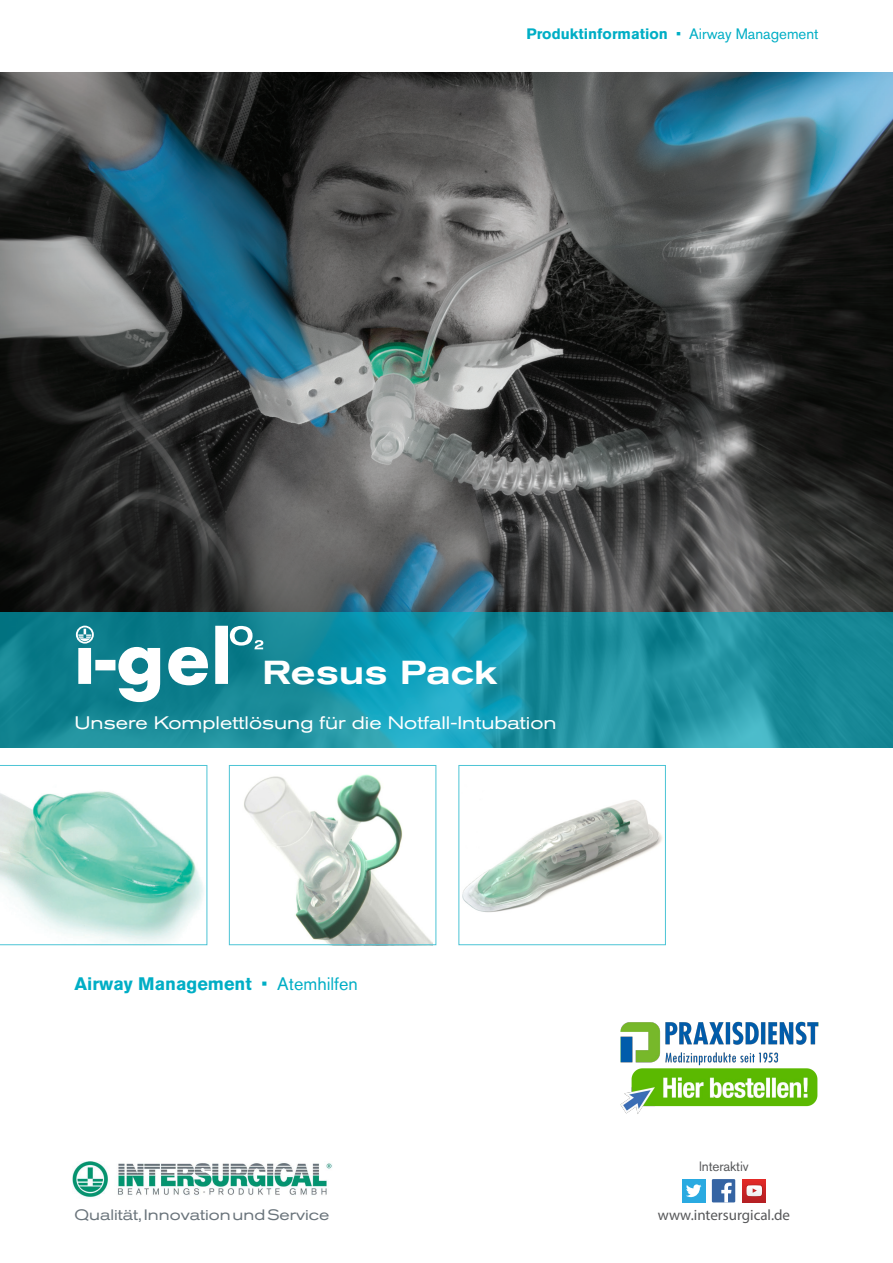
<style>
.page{position:relative;width:893px;height:1263px;background:#fff}
.page>*{position:absolute;margin:0;border:0;box-sizing:border-box;transform-origin:0 0}
.t1{font:500 expanded 33px "Akzidenz Grotesk BQ";color:#fff}
.t2{font:expanded 18px "Akzidenz Grotesk BQ";color:#fff}
.t3{font:700 18px "Akzidenz Grotesk BQ";color:#00aec5}
.t4{font:700 15px "Akzidenz Grotesk BQ";color:#00aec5}
.t5{font:expanded 15px "Akzidenz Grotesk BQ";color:#6a747b}
.t6{font:15px "Myriad Pro";color:#57585a}
.t7{font:13.5px "Akzidenz Grotesk Pro";letter-spacing:-.01em;color:#57585a}
.s1{font-weight:400}
</style>
<div class="page">
<img style="left:0;top:72px;width:893px;height:540px">
<svg style="left:0;top:612px;width:893px;height:135px;background:#1990a1"></svg>
<svg style="left:76px;top:626px;width:187px;height:76px"></svg>
<svg style="left:0;top:765px;width:207px;height:180px"></svg>
<img style="left:462px;top:800px;width:201px;height:113px">
<div style="left:458px;top:765px;width:208px;height:180px;border:1px solid #4cc4d5"></div>
<img style="left:244px;top:774px;width:188px;height:169px">
<div style="left:229px;top:765px;width:207px;height:180px;border:1px solid #4cc4d5"></div>
<div style="left:682px;top:1179px;width:23px;height:23px;background:#2aaae1"></div>
<svg style="left:686px;top:1184px;width:15px;height:13px"></svg>
<div style="left:712px;top:1179px;width:23px;height:23px;background:#3564a3"></div>
<svg style="left:721px;top:1182px;width:11px;height:20px"></svg>
<svg style="left:743px;top:1179px;width:23px;height:23px"></svg>
<svg style="left:746px;top:1185px;width:16px;height:11px"></svg>
<img style="left:72px;top:1161px;width:261px;height:36px">
<img style="left:620px;top:1021px;width:199px;height:93px">
<p class="t4" style="left:526px;top:25px;width:294px">Produktinformation <span class="s1">• Airway Management</span></p>
<h1 class="t1" style="left:262px;top:653px;width:236px">Resus Pack</h1>
<p class="t2" style="left:74px;top:712px;width:484px">Unsere Komplettlösung für die Notfall-Intubation</p>
<p class="t3" style="left:74px;top:973px;width:285px">Airway Management <span class="s1">• Atemhilfen</span></p>
<p class="t5" style="left:74px;top:1206px;width:257px">Qualität, Innovation und Service</p>
<p class="t7" style="left:699px;top:1157px;width:51px">lnteraktiv</p>
<p class="t6" style="left:658px;top:1206px;width:134px">www.intersurgical.de</p>
</div>
